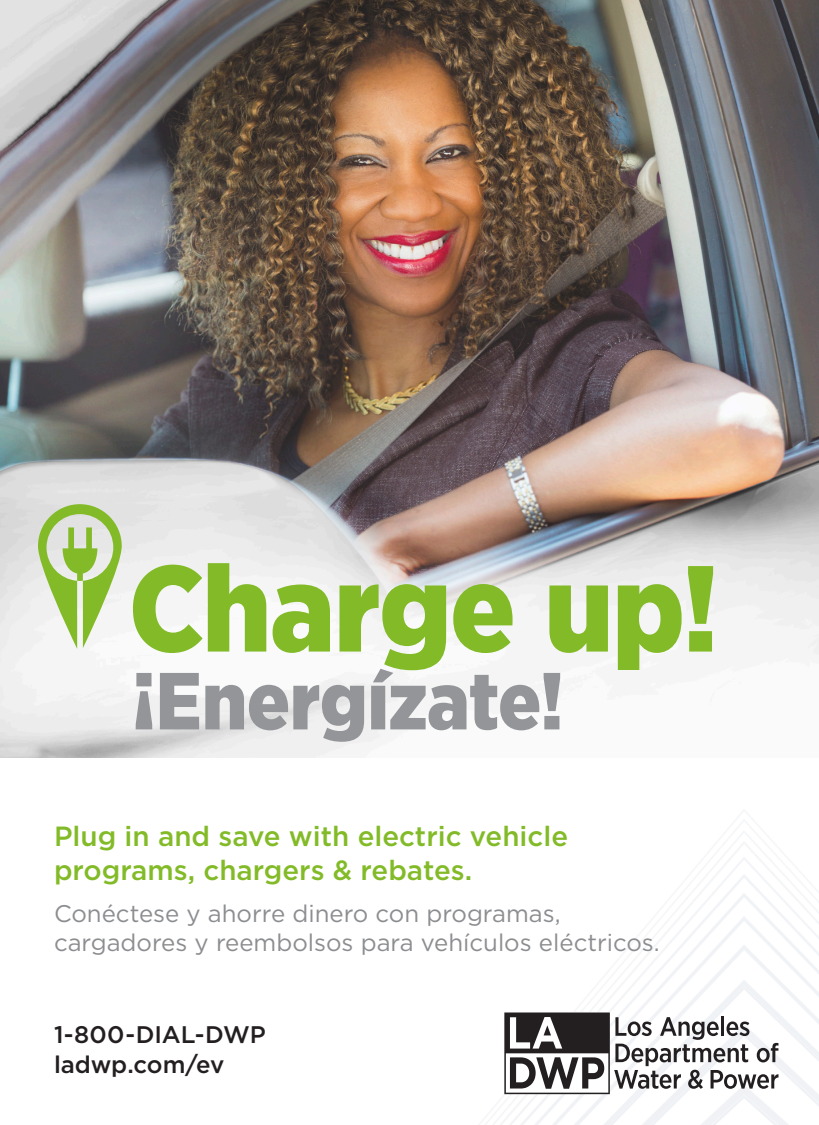
<style>
.page{position:relative;width:819px;height:1125px;background:#fff}
.page>*{position:absolute;margin:0;border:0;box-sizing:border-box;transform-origin:0 0}
.t1{font:900 122.1px "Gotham Narrow";letter-spacing:-.01em;color:#82bb27}
.t2{font:900 80.7px "Gotham Narrow";letter-spacing:-.005em;color:#939598}
.t3{font:500 27.75px/33.3px "Gotham";color:#82bb27}
.t4{font:24px/28.8px "Gotham";color:#8b8d90}
.t5{font:500 24px/30px "Gotham";letter-spacing:-.005em;color:#231f20}
</style>
<div class="page">
<svg style="left:504px;top:1012px;width:274px;height:82px"></svg>
<img style="left:0;top:0;width:819px;height:757px">
<svg style="left:38px;top:504px;width:84px;height:145px"></svg>
<h1 class="t1" style="left:129px;top:528px;width:591px">Charge up!</h1>
<h2 class="t2" style="left:132px;top:648px;width:433px">¡Energízate!</h2>
<p class="t3" style="left:54px;top:820px;width:516px">Plug in and save with electric vehicle programs, chargers &amp; rebates.</p>
<p class="t4" style="left:54px;top:898px;width:607px">Conéctese y ahorre dinero con programas, cargadores y reembolsos para vehículos eléctricos.</p>
<p class="t5" style="left:54px;top:1020px;width:213px">1-800-DIAL-DWP ladwp.com/ev</p>
</div>
